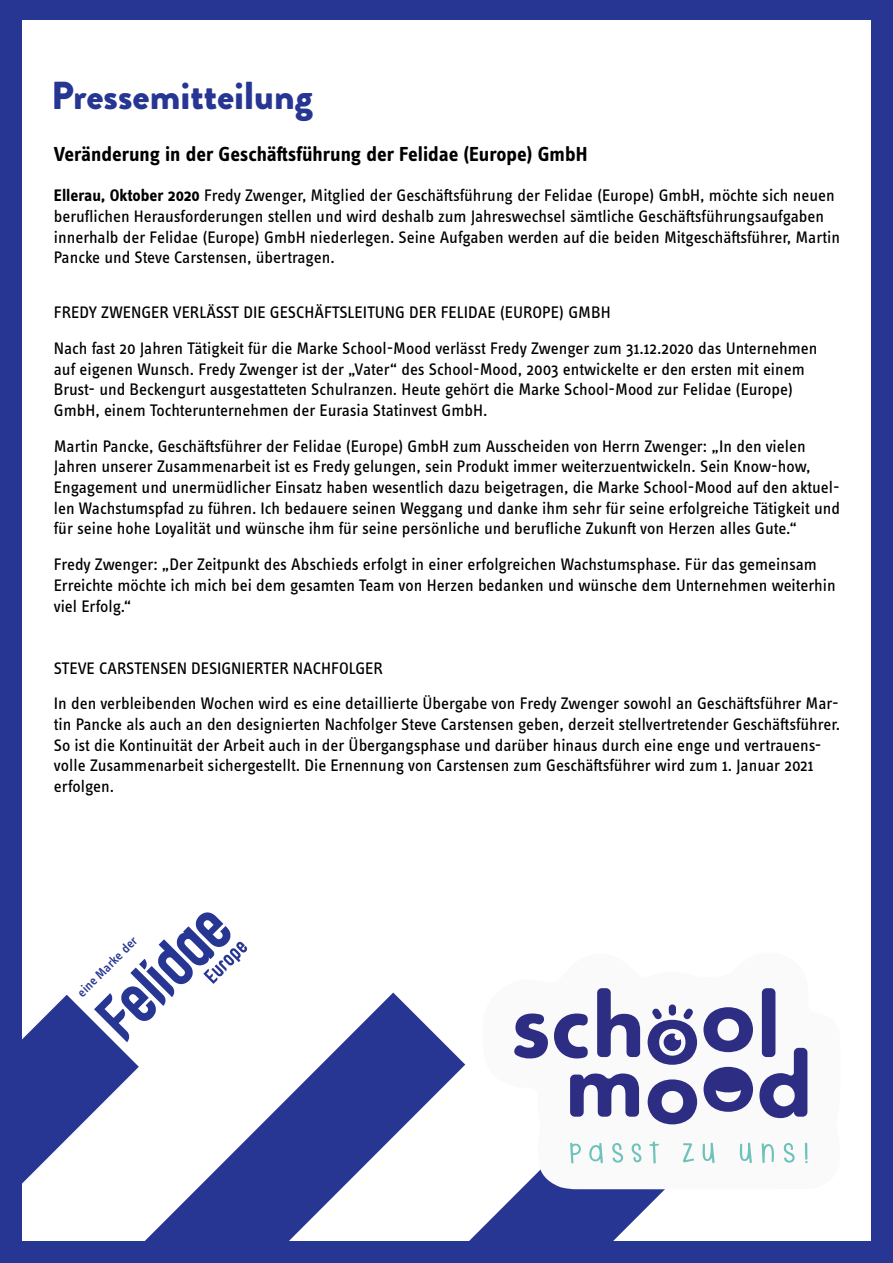
<style>
.page{position:relative;width:893px;height:1263px;background:#fff}
.page>*{position:absolute;margin:0;border:0;box-sizing:border-box;transform-origin:0 0}
.t1{font:900 39px "Brandon Grotesque";color:#263692}
.t2{font:700 21px "Info Text Pro";color:#000001}
.t3{font:17.25px/20.7px "Info Text Pro";color:#000001}
.t4{font:500 13.35px "Info Text Pro";color:#263692}
.s1{font-weight:700}
</style>
<div class="page">
<div style="left:0;top:0;width:893px;height:19px;background:#263692"></div>
<div style="left:0;top:1241px;width:893px;height:22px;background:#263692"></div>
<div style="left:0;top:0;width:22px;height:1263px;background:#263692"></div>
<div style="left:871px;top:0;width:22px;height:1263px;background:#263692"></div>
<svg style="left:145px;top:992px;width:302px;height:249px;fill:#263692"></svg>
<svg style="left:447px;top:1046px;width:218px;height:195px"></svg>
<svg style="left:483px;top:988px;width:325px;height:201px"></svg>
<svg style="left:570px;top:1073px;width:69px;height:44px"></svg>
<svg style="left:648px;top:1079px;width:49px;height:45px"></svg>
<svg style="left:703px;top:1067px;width:50px;height:45px"></svg>
<svg style="left:759px;top:1048px;width:48px;height:70px"></svg>
<svg style="left:570px;top:1143px;width:11px;height:20px"></svg>
<svg style="left:589px;top:1143px;width:14px;height:20px"></svg>
<svg style="left:612px;top:1143px;width:11px;height:20px"></svg>
<svg style="left:632px;top:1143px;width:9px;height:19px"></svg>
<svg style="left:649px;top:1141px;width:10px;height:22px"></svg>
<svg style="left:683px;top:1143px;width:11px;height:19px"></svg>
<svg style="left:702px;top:1143px;width:13px;height:20px"></svg>
<svg style="left:740px;top:1143px;width:12px;height:20px"></svg>
<svg style="left:762px;top:1143px;width:12px;height:20px"></svg>
<svg style="left:784px;top:1143px;width:11px;height:20px"></svg>
<svg style="left:805px;top:1143px;width:3px;height:20px"></svg>
<svg style="left:513px;top:1013px;width:35px;height:45px"></svg>
<svg style="left:554px;top:1013px;width:34px;height:45px"></svg>
<svg style="left:597px;top:988px;width:43px;height:69px"></svg>
<svg style="left:703px;top:1007px;width:50px;height:45px"></svg>
<div style="left:762px;top:988px;width:13px;height:69px;background:#2d2e83;border-radius:5px"></div>
<svg style="left:648px;top:1004px;width:49px;height:61px"></svg>
<svg style="left:22px;top:912px;width:225px;height:293px"></svg>
<p class="t1" style="left:51px;top:68px;width:263px">Pressemitteilung</p>
<p class="t2" style="left:54px;top:141px;width:535px">Veränderung in der Geschäftsführung der Felidae (Europe) GmbH</p>
<p class="t3" style="left:54px;top:185px;width:788px"><span class="s1">Ellerau, Oktober 2020</span> Fredy Zwenger, Mitglied der Geschäftsführung der Felidae (Europe) GmbH, möchte sich neuen beruflichen Herausforderungen stellen und wird deshalb zum Jahreswechsel sämtliche Geschäftsführungsaufgaben innerhalb der Felidae (Europe) GmbH niederlegen. Seine Aufgaben werden auf die beiden Mitgeschäftsführer, Martin Pancke und Steve Carstensen, übertragen.</p>
<p class="t3" style="left:54px;top:302px;width:558px">FREDY ZWENGER VERLÄSST DIE GESCHÄFTSLEITUNG DER FELIDAE (EUROPE) GMBH</p>
<p class="t3" style="left:54px;top:337px;width:765px">Nach fast 20 Jahren Tätigkeit für die Marke School-Mood verlässt Fredy Zwenger zum 31.12.2020 das Unternehmen auf eigenen Wunsch. Fredy Zwenger ist der „Vater“ des School-Mood, 2003 entwickelte er den ersten mit einem Brust- und Beckengurt ausgestatteten Schulranzen. Heute gehört die Marke School-Mood zur Felidae (Europe)<br>GmbH, einem Tochterunternehmen der Eurasia Statinvest GmbH.</p>
<p class="t3" style="left:54px;top:435px;width:788px">Martin Pancke, Geschäftsführer der Felidae (Europe) GmbH zum Ausscheiden von Herrn Zwenger: „In den vielen Jahren unserer Zusammenarbeit ist es Fredy gelungen, sein Produkt immer weiterzuentwickeln. Sein Know-how, Engagement und unermüdlicher Einsatz haben wesentlich dazu beigetragen, die Marke School-Mood auf den aktuel&shy;len Wachstumspfad zu führen. Ich bedauere seinen Weggang und danke ihm sehr für seine erfolgreiche Tätigkeit und für seine hohe Loyalität und wünsche ihm für seine persönliche und berufliche Zukunft von Herzen alles Gute.“</p>
<p class="t3" style="left:54px;top:554px;width:783px">Fredy Zwenger: „Der Zeitpunkt des Abschieds erfolgt in einer erfolgreichen Wachstumsphase. Für das gemeinsam<br>Erreichte möchte ich mich bei dem gesamten Team von Herzen bedanken und wünsche dem Unternehmen weiterhin viel Erfolg.“</p>
<p class="t3" style="left:54px;top:657px;width:331px">STEVE CARSTENSEN DESIGNIERTER NACHFOLGER</p>
<p class="t3" style="left:54px;top:693px;width:788px">In den verbleibenden Wochen wird es eine detaillierte Übergabe von Fredy Zwenger sowohl an Geschäftsführer Mar&shy;tin Pancke als auch an den designierten Nachfolger Steve Carstensen geben, derzeit stellvertretender Geschäftsführer.<br>So ist die Kontinuität der Arbeit auch in der Übergangsphase und darüber hinaus durch eine enge und vertrauens&shy;volle Zusammenarbeit sichergestellt. Die Ernennung von Carstensen zum Geschäftsführer wird zum 1. Januar 2021 erfolgen.</p>
<p class="t4" style="left:74px;top:989px;width:81px;rotate:-45deg">eine Marke der</p>
</div>
